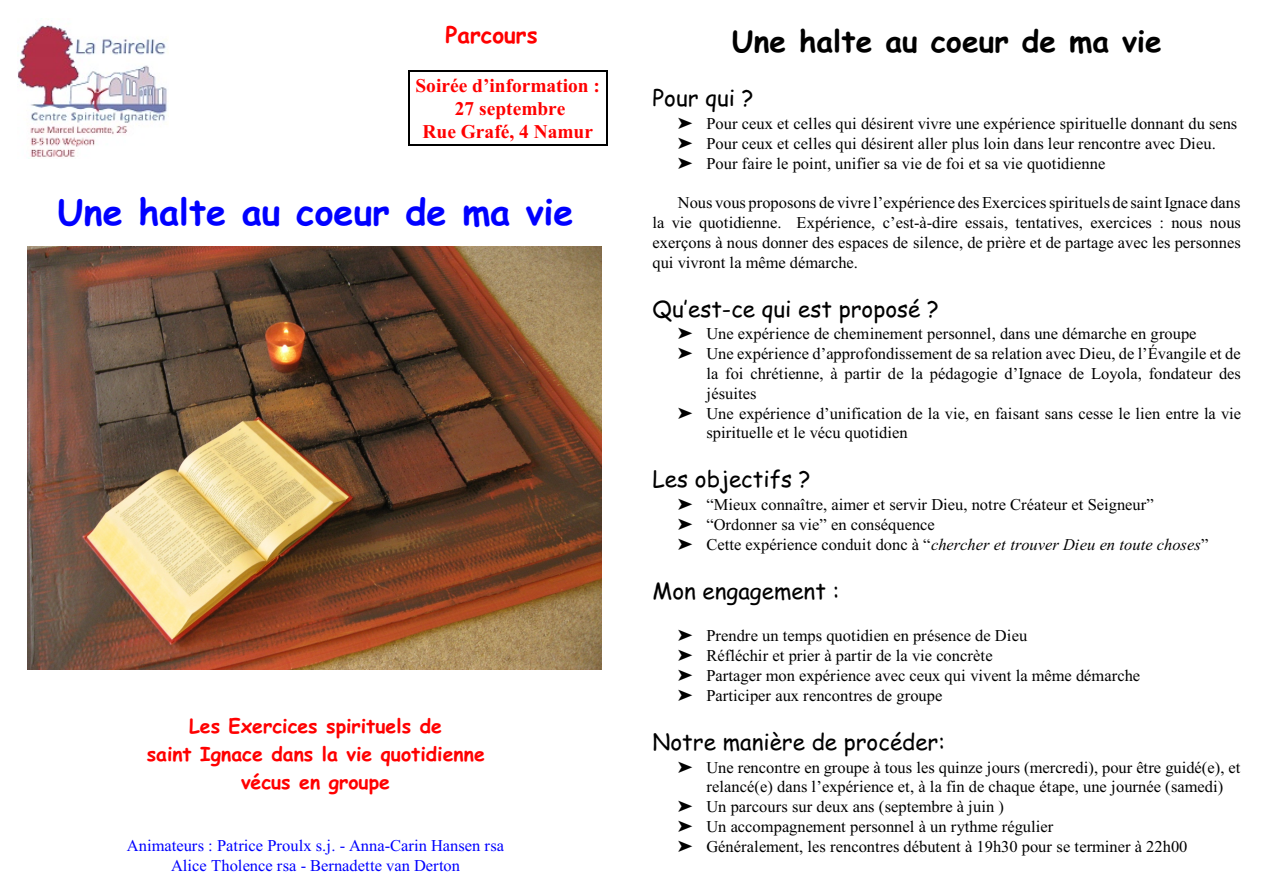
<style>
.page{position:relative;width:1263px;height:893px;background:#fff}
.page>*{position:absolute;margin:0;border:0;box-sizing:border-box;transform-origin:0 0}
.t1{font:700 36px "Comic Sans MS";color:#00f}
.t2{font:700 30px "Comic Sans MS";color:#000}
.t3{font:22.5px "Comic Sans MS";color:#000}
.t4{font:700 22.5px "Comic Sans MS";color:#f00}
.t5{font:700 19.5px/27.9px "Comic Sans MS";color:#f00;text-align:center}
.t6{font:700 19.5px/23.2px "Times New Roman";color:#f00;text-align:center}
.t7{font:16.5px/19.8px "Times New Roman";color:#000}
.t8{font:16.5px/19.8px "Times New Roman";color:#00f;text-align:center}
.s1{font-style:italic}
</style>
<div class="page">
<img style="left:18px;top:25px;width:149px;height:132px">
<img style="left:28px;top:247px;width:574px;height:423px">
<hr style="left:408px;top:70px;width:1px;height:75px;background:#000">
<hr style="left:606px;top:70px;width:1px;height:75px;background:#000">
<hr style="left:408px;top:70px;width:199px;height:1px;background:#000">
<hr style="left:408px;top:144px;width:199px;height:1px;background:#000">
<h3 class="t4" style="left:446px;top:25px;width:94px">Parcours</h3>
<p class="t6" style="left:415px;top:75px;width:186px">Soirée d’information :<br>27 septembre<br>Rue Grafé, 4 Namur</p>
<h1 class="t1" style="left:57px;top:196px;width:518px">Une halte au coeur de ma vie</h1>
<p class="t5" style="left:147px;top:714px;width:340px">Les Exercices spirituels de<br>saint Ignace dans la vie quotidienne vécus en groupe</p>
<p class="t8" style="left:127px;top:837px;width:379px">Animateurs : Patrice Proulx s.j. - Anna-Carin Hansen rsa<br>Alice Tholence rsa - Bernadette van Derton</p>
<h2 class="t2" style="left:732px;top:28px;width:432px">Une halte au coeur de ma vie</h2>
<h3 class="t3" style="left:652px;top:88px;width:103px">Pour qui ?</h3>
<p class="t7" style="left:706px;top:115px;width:532px">Pour ceux et celles qui désirent vivre une expérience spirituelle donnant du sens<br>Pour ceux et celles qui désirent aller plus loin dans leur rencontre avec Dieu.<br>Pour faire le point, unifier sa vie de foi et sa vie quotidienne</p>
<p class="t7" style="left:652px;top:194px;width:590px;text-align:justify;text-indent:25px">Nous vous proposons de vivre l’expérience des Exercices spirituels de saintIgnace dans la vie quotidienne. Expérience, c’est-à-dire essais, tentatives, exercices : nous nous exerçons à nous donner des espaces de silence, de prière et de partage avec les personnes qui vivront la même démarche.</p>
<h3 class="t3" style="left:652px;top:299px;width:288px">Qu’est-ce qui est proposé ?</h3>
<p class="t7" style="left:706px;top:326px;width:536px">Une expérience de cheminement personnel, dans une démarche en groupe<br>Une expérience d’approfondissement de sa relation avec Dieu, de l’Évangile et de la foi chrétienne, à partir de la pédagogie d’Ignace de Loyola, fondateur des jésuites<br>Une expérience d’unification de la vie, en faisant sans cesse le lien entre la vie spirituelle et le vécu quotidien</p>
<h3 class="t3" style="left:652px;top:469px;width:160px">Les objectifs ?</h3>
<p class="t7" style="left:706px;top:496px;width:504px">“Mieux connaître, aimer et servir Dieu, notre Créateur et Seigneur” “Ordonner sa vie” en conséquence<br>Cette expérience conduit donc à “<span class="s1">chercher et trouver Dieu en toute choses</span>”</p>
<h3 class="t3" style="left:652px;top:581px;width:188px">Mon engagement :</h3>
<p class="t7" style="left:706px;top:628px;width:435px">Prendre un temps quotidien en présence de Dieu<br>Réfléchir et prier à partir de la vie concrète<br>Partager mon expérience avec ceux qui vivent la même démarche Participer aux rencontres de groupe</p>
<h3 class="t3" style="left:652px;top:732px;width:294px">Notre manière de procéder:</h3>
<p class="t7" style="left:706px;top:759px;width:535px">Une rencontre en groupe à tous les quinze jours (mercredi), pour être guidé(e), et relancé(e) dans l’expérience et, à la fin de chaque étape, une journée (samedi)<br>Un parcours sur deux ans (septembre à juin )<br>Un accompagnement personnel à un rythme régulier<br>Généralement, les rencontres débutent à 19h30 pour se terminer à 22h00</p>
</div>
